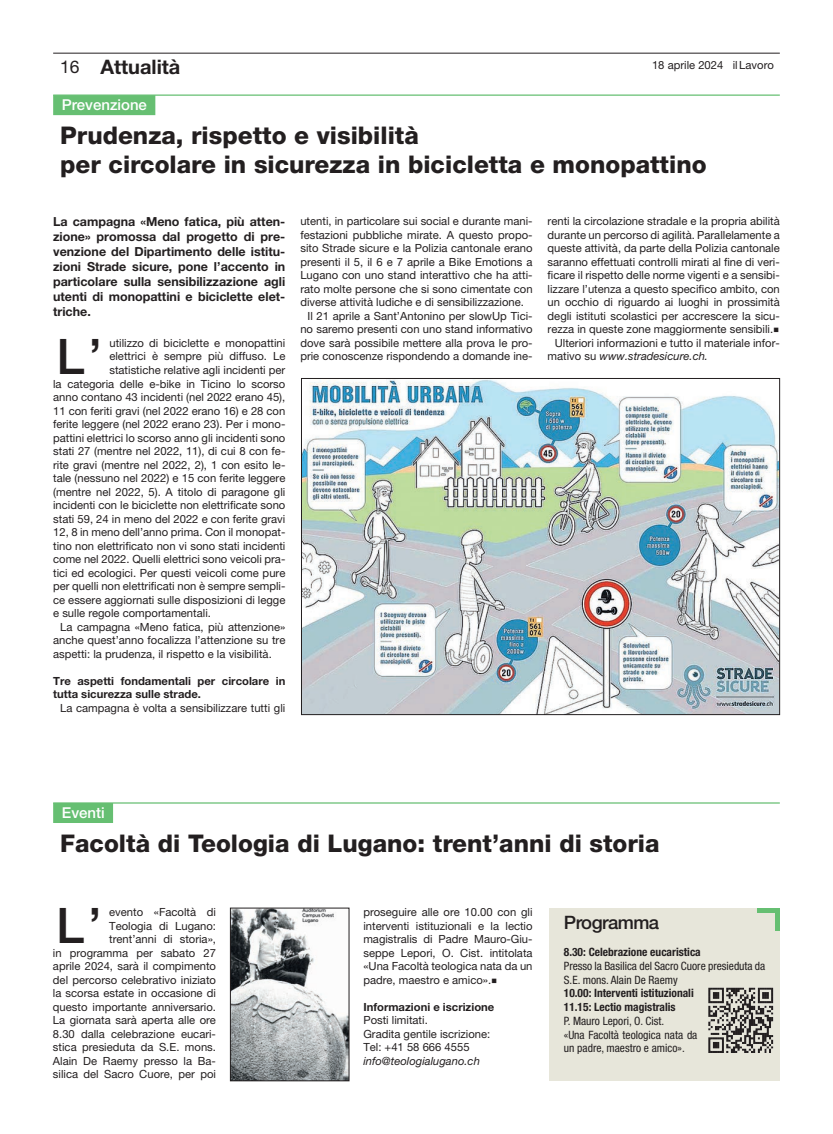
<style>
.page{position:relative;width:833px;height:1134px;background:#fff}
.page>*{position:absolute;margin:0;border:0;box-sizing:border-box;transform-origin:0 0}
.Capolettera_nero_-_2_lettere{font:500 49.12px "Helvetica Neue LT Pro";color:#231f20}
.t1{font:800 24.38px "Helvetica Neue LT Pro";color:#231f20}
.Testatina{font:700 20px "Helvetica Neue LT Pro";color:#231f20}
.Titolo_boxini_grigi{font:500 18.5px "Helvetica Neue LT Pro";letter-spacing:-.03em;color:#231f20}
.Incipit_-_verde{font:500 15px "Helvetica Neue LT Pro";color:#fff}
.Sommario_articolo{font:700 12.5px/15px "Helvetica Neue LT Pro";color:#231f20;text-align:justify}
.Info_nei_boxini{font:condensed 11.5px/13.8px "Helvetica Neue LT Pro";color:#231f20}
.Info_nei_boxini-2{font:700 condensed 11.5px "Helvetica Neue LT Pro";color:#231f20}
.Capolettera_nero_-_2_lettere-2{font:11.25px/13.5px "Helvetica Neue LT Pro";color:#231f20;text-align:justify}
.Titolini_dentro_articolo{font:700 11.25px/13.5px "Helvetica Neue LT Pro";color:#231f20}
.t2{font:italic 11.25px "Helvetica Neue LT Pro";color:#231f20}
.s1{font-weight:400;font-size:17.5px}
.s2{font-style:italic}
</style>
<div class="page">
<hr style="left:53px;top:53px;width:727px;height:1px;background:#231f20">
<hr style="left:53px;top:802px;width:727px;height:2px;background:#66bf72">
<div style="left:53px;top:803px;width:60px;height:20px;background:#66bf72"></div>
<div style="left:549px;top:908px;width:231px;height:173px;background:#e7e6da"></div>
<img style="left:232px;top:910px;width:115px;height:169px">
<div style="left:230px;top:908px;width:119px;height:173px;border:1px solid #231f20"></div>
<img style="left:708px;top:987px;width:66px;height:65px">
<hr style="left:53px;top:94px;width:727px;height:2px;background:#66bf72">
<div style="left:53px;top:95px;width:102px;height:20px;background:#66bf72"></div>
<img style="left:303px;top:380px;width:475px;height:333px">
<div style="left:301px;top:378px;width:479px;height:337px;border:1px solid #231f20"></div>
<hr style="left:757px;top:908px;width:23px;height:4px;background:#66bf72">
<div style="left:775px;top:908px;width:5px;height:22px;background:#66bf72"></div>
<p class="Testatina" style="left:60px;top:54px;width:122px"><span class="s1">16</span> Attualità</p>
<p class="Capolettera_nero_-_2_lettere-2" style="left:652px;top:58px;width:123px">18 aprile 2024 il Lavoro</p>
<p class="Incipit_-_verde" style="left:62px;top:96px;width:87px">Prevenzione</p>
<p class="t1" style="left:60px;top:121px;width:360px">Prudenza, rispetto e visibilità</p>
<p class="t1" style="left:60px;top:149px;width:648px">per circolare in sicurezza in bicicletta e monopattino</p>
<p class="Sommario_articolo" style="left:53px;top:214px;width:234px">La campagna «Meno fatica, più atten&shy;zione» promossa dal progetto di pre&shy;venzione del Dipartimento delle istitu&shy;zioni Strade sicure, pone l’accento in particolare sulla sensibilizzazione agli utenti di monopattini e biciclette elet&shy;triche.</p>
<p class="Capolettera_nero_-_2_lettere" style="left:57px;top:327px;width:47px">L’</p>
<p class="Capolettera_nero_-_2_lettere-2" style="left:109px;top:336px;width:177px">utilizzo di biciclette e monopattini</p>
<p class="Capolettera_nero_-_2_lettere-2" style="left:547px;top:214px;width:234px">renti la circolazione stradale e la propria abilità durante un percorso di agilità. Parallelamente a queste attività, da parte della Polizia cantonale saranno effettuati controlli mirati al fine di veri&shy;ficare il rispetto delle norme vigenti e a sensibi&shy;lizzare l’utenza a questo specifico ambito, con un occhio di riguardo ai luoghi in prossimità degli istituti scolastici per accrescere la sicu&shy;rezza in queste zone maggiormente sensibili.○</p>
<p class="Capolettera_nero_-_2_lettere-2" style="left:547px;top:336px;width:234px;text-indent:7px">Ulteriori informazioni e tutto il materiale infor&shy;mativo su <span class="s2">www.stradesicure.ch.</span></p>
<p class="Capolettera_nero_-_2_lettere-2" style="left:300px;top:214px;width:234px">utenti, in particolare sui social e durante mani&shy;festazioni pubbliche mirate. A questo propo&shy;sito Strade sicure e la Polizia cantonale erano presenti il 5, il 6 e 7 aprile a Bike Emotions a Lugano con uno stand interattivo che ha atti&shy;rato molte persone che si sono cimentate con diverse attività ludiche e di sensibilizzazione.</p>
<p class="Capolettera_nero_-_2_lettere-2" style="left:300px;top:309px;width:234px;text-indent:7px">Il 21 aprile a Sant’Antonino per slowUp Tici&shy;no saremo presenti con uno stand informativo dove sarà possibile mettere alla prova le pro&shy;prie conoscenze rispondendo a domande ine-</p>
<p class="Capolettera_nero_-_2_lettere-2" style="left:109px;top:350px;width:177px">elettrici è sempre più diffuso. Le</p>
<p class="Capolettera_nero_-_2_lettere-2" style="left:109px;top:363px;width:177px">statistiche relative agli incidenti per</p>
<p class="Capolettera_nero_-_2_lettere-2" style="left:53px;top:377px;width:234px">la categoria delle e-bike in Ticino lo scorso</p>
<p class="Capolettera_nero_-_2_lettere-2" style="left:53px;top:390px;width:234px">anno contano 43 incidenti (nel 2022 erano 45),</p>
<p class="Capolettera_nero_-_2_lettere-2" style="left:53px;top:404px;width:234px">11 con feriti gravi (nel 2022 erano 16) e 28 con</p>
<p class="Capolettera_nero_-_2_lettere-2" style="left:53px;top:417px;width:234px">ferite leggere (nel 2022 erano 23). Per i mono-</p>
<p class="Capolettera_nero_-_2_lettere-2" style="left:53px;top:431px;width:234px">pattini elettrici lo scorso anno gli incidenti sono</p>
<p class="Capolettera_nero_-_2_lettere-2" style="left:53px;top:444px;width:234px">stati 27 (mentre nel 2022, 11), di cui 8 con fe-</p>
<p class="Capolettera_nero_-_2_lettere-2" style="left:53px;top:458px;width:234px">rite gravi (mentre nel 2022, 2), 1 con esito le-</p>
<p class="Capolettera_nero_-_2_lettere-2" style="left:53px;top:471px;width:234px">tale (nessuno nel 2022) e 15 con ferite leggere</p>
<p class="Capolettera_nero_-_2_lettere-2" style="left:53px;top:485px;width:234px">(mentre nel 2022, 5). A titolo di paragone gli</p>
<p class="Capolettera_nero_-_2_lettere-2" style="left:53px;top:498px;width:234px">incidenti con le biciclette non elettrificate sono</p>
<p class="Capolettera_nero_-_2_lettere-2" style="left:53px;top:512px;width:234px">stati 59, 24 in meno del 2022 e con ferite gravi</p>
<p class="Capolettera_nero_-_2_lettere-2" style="left:53px;top:525px;width:234px">12, 8 in meno dell’anno prima. Con il monopat-</p>
<p class="Capolettera_nero_-_2_lettere-2" style="left:53px;top:539px;width:234px">tino non elettrificato non vi sono stati incidenti</p>
<p class="Capolettera_nero_-_2_lettere-2" style="left:53px;top:552px;width:234px">come nel 2022. Quelli elettrici sono veicoli pra-</p>
<p class="Capolettera_nero_-_2_lettere-2" style="left:53px;top:566px;width:234px">tici ed ecologici. Per questi veicoli come pure</p>
<p class="Capolettera_nero_-_2_lettere-2" style="left:53px;top:579px;width:234px">per quelli non elettrificati non è sempre sempli-</p>
<p class="Capolettera_nero_-_2_lettere-2" style="left:53px;top:593px;width:234px">ce essere aggiornati sulle disposizioni di legge</p>
<p class="Capolettera_nero_-_2_lettere-2" style="left:53px;top:606px;width:159px">e sulle regole comportamentali.</p>
<p class="Capolettera_nero_-_2_lettere-2" style="left:53px;top:620px;width:234px;text-indent:7px">La campagna «Meno fatica, più attenzione» anche quest’anno focalizza l’attenzione su tre aspetti: la prudenza, il rispetto e la visibilità.</p>
<p class="Titolini_dentro_articolo" style="left:53px;top:673px;width:234px">Tre aspetti fondamentali per circolare in tutta sicurezza sulle strade.</p>
<p class="Capolettera_nero_-_2_lettere-2" style="left:60px;top:701px;width:227px">La campagna è volta a sensibilizzare tutti gli</p>
<p class="Incipit_-_verde" style="left:62px;top:804px;width:44px">Eventi</p>
<p class="t1" style="left:60px;top:828px;width:601px">Facoltà di Teologia di Lugano: trent’anni di storia</p>
<p class="Capolettera_nero_-_2_lettere-2" style="left:53px;top:905px;width:165px;text-align:right">evento «Facoltà di<br>Teologia di Lugano:<br>trent’anni di storia»,<br>in programma per sabato 27 aprile 2024, sarà il compimento del percorso celebrativo iniziato la scorsa estate in occasione di questo importante anniversario.<br>La giornata sarà aperta alle ore<br>8.30 dalla celebrazione eucari&shy;stica presieduta da S.E. mons.<br>Alain De Raemy presso la Ba&shy;silica del Sacro Cuore, per poi</p>
<p class="Capolettera_nero_-_2_lettere-2" style="left:363px;top:905px;width:171px">proseguire alle ore 10.00 con gli interventi istituzionali e la lectio magistralis di Padre Mauro-Giu&shy;seppe Lepori, O. Cist. intitolata «Una Facoltà teologica nata da un padre, maestro e amico».○</p>
<p class="Capolettera_nero_-_2_lettere" style="left:56px;top:896px;width:47px">L’</p>
<p class="Titolini_dentro_articolo" style="left:363px;top:999px;width:132px">Informazioni e iscrizione</p>
<p class="Capolettera_nero_-_2_lettere-2" style="left:363px;top:1013px;width:66px">Posti limitati.</p>
<p class="Capolettera_nero_-_2_lettere-2" style="left:363px;top:1027px;width:128px">Gradita gentile iscrizione:</p>
<p class="Capolettera_nero_-_2_lettere-2" style="left:363px;top:1040px;width:108px">Tel: +41 58 666 4555</p>
<p class="t2" style="left:363px;top:1054px;width:118px">info@teologialugano.ch</p>
<p class="Titolo_boxini_grigi" style="left:564px;top:911px;width:97px">Programma</p>
<p class="Info_nei_boxini-2" style="left:564px;top:945px;width:138px">8.30: Celebrazione eucaristica</p>
<p class="Info_nei_boxini" style="left:564px;top:959px;width:203px">Presso la Basilica del Sacro Cuore presieduta da<br>S.E. mons. Alain De Raemy</p>
<p class="Info_nei_boxini-2" style="left:564px;top:986px;width:131px">10.00: Interventi istituzionali</p>
<p class="Info_nei_boxini-2" style="left:564px;top:1000px;width:113px">11.15: Lectio magistralis</p>
<p class="Info_nei_boxini" style="left:564px;top:1014px;width:102px">P. Mauro Lepori, O. Cist.</p>
<p class="Info_nei_boxini" style="left:564px;top:1028px;width:135px">«Una Facoltà teologica nata da un padre, maestro e amico».</p>
</div>
